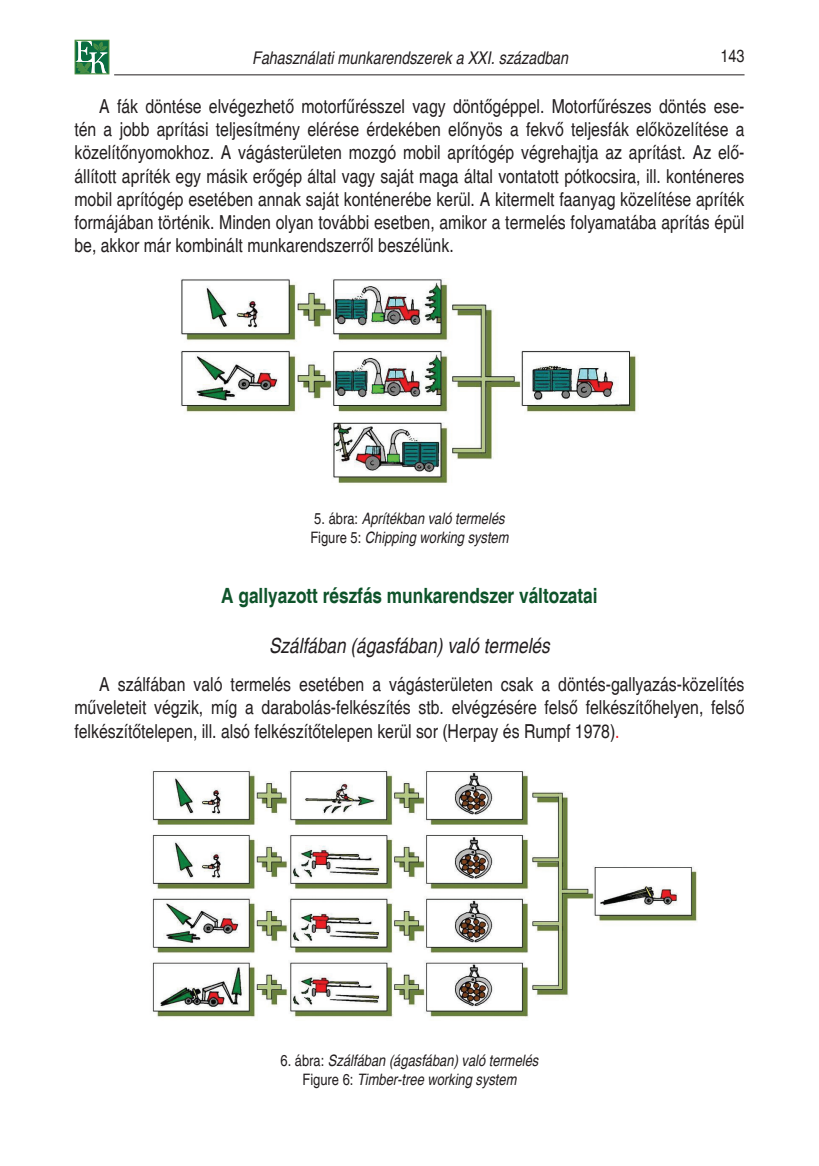
<style>
.page{position:relative;width:819px;height:1166px;background:#fff}
.page>*{position:absolute;margin:0;border:0;box-sizing:border-box;transform-origin:0 0}
.t1{font:700 condensed 21px "Helvetica";color:#0e532a}
.t2{font:italic condensed 21px "Helvetica";color:#231f20}
.t3{font:condensed 19.25px/23.1px "Helvetica";color:#231f20;text-align:justify}
.t4{font:italic condensed 17.5px "Helvetica";color:#231f20}
.t5{font:condensed 17.5px "Helvetica";color:#231f20}
.t6{font:italic condensed 15.75px/18.9px "Helvetica";color:#231f20}
.s1{font-style:normal}
.s2{color:#ee1d23}
</style>
<div class="page">
<hr style="left:114px;top:74px;width:630px;height:1px;background:#231f20">
<div style="left:75px;top:40px;width:34px;height:34px;border:2px solid #4a8e40"></div>
<svg style="left:76px;top:41px;width:32px;height:32px"></svg>
<img style="left:181px;top:279px;width:455px;height:205px">
<img style="left:152px;top:771px;width:545px;height:247px">
<p class="t4" style="left:252px;top:47px;width:317px">Fahasználati munkarendszerek a XXI. században</p>
<p class="t5" style="left:720px;top:46px;width:25px">143</p>
<p class="t3" style="left:74px;top:95px;width:671px;text-indent:25px">A fák döntése elvégezhető motorfűrésszel vagy döntőgéppel. Motorfűrészes döntés ese&shy;tén a jobb aprítási teljesítmény elérése érdekében előnyös a fekvő teljesfák előközelítése a közelítőnyomokhoz. A vágásterületen mozgó mobil aprítógép végrehajtja az aprítást. Az elő&shy;állított apríték egy másik erőgép által vagy saját maga által vontatott pótkocsira, ill. konténeres mobil aprítógép esetében annak saját konténerébe kerül. A kitermelt faanyag közelítése apríték formájában történik. Minden olyan további esetben, amikor a termelés folyamatába aprítás épül be, akkor már kombinált munkarendszerről beszélünk.</p>
<p class="t6" style="left:310px;top:508px;width:200px"><span class="s1">5. ábra:</span> Aprítékban való termelés<br><span class="s1">Figure 5:</span> Chipping working system</p>
<p class="t1" style="left:221px;top:583px;width:378px">A gallyazott részfás munkarendszer változatai</p>
<p class="t2" style="left:269px;top:633px;width:282px">Szálfában (ágasfában) való termelés</p>
<p class="t3" style="left:74px;top:673px;width:671px;text-indent:25px">A szálfában való termelés esetében a vágásterületen csak a döntés-gallyazás-közelítés műveleteit végzik, míg a darabolás-felkészítés stb. elvégzésére felső felkészítőhelyen, felső felkészítőtelepen, ill. alsó felkészítőtelepen kerül sor (Herpay és Rumpf 1978)<span class="s2">.</span></p>
<p class="t6" style="left:280px;top:1050px;width:259px;text-align:center"><span class="s1">6. ábra:</span> Szálfában (ágasfában) való termelés<br><span class="s1">Figure 6:</span> Timber-tree working system</p>
</div>
